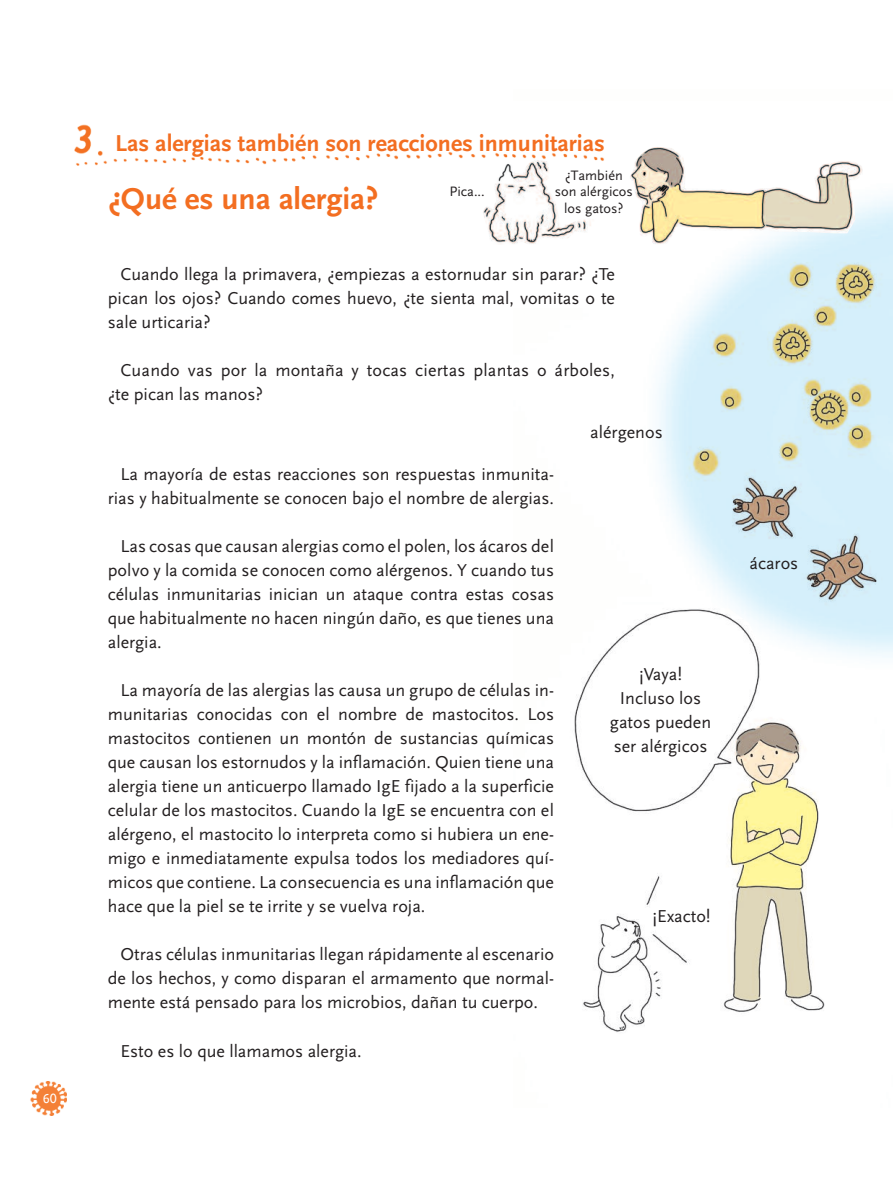
<style>
.page{position:relative;width:893px;height:1191px;background:#fff}
.page>*{position:absolute;margin:0;border:0;box-sizing:border-box;transform-origin:0 0}
.t1{font:700 31.5px "Scala Sans Pro";color:#f36e21}
.t2{font:700 24px "Scala Sans Pro";color:#f36e21}
.t3{font:18px/24px "Scala Sans Pro";color:#231f20;text-align:justify}
.t4{font:14.25px/16.5px "Scala Sans Pro";color:#231f20;text-align:center}
.t5{font:13.8px "Scala Sans Caps Unknown";color:#fff}
</style>
<div class="page">
<img style="left:657px;top:196px;width:236px;height:462px">
<img style="left:30px;top:1081px;width:36px;height:34px">
<img style="left:574px;top:602px;width:255px;height:430px">
<img style="left:74px;top:124px;width:439px;height:42px">
<img style="left:483px;top:183px;width:30px;height:61px">
<img style="left:513px;top:147px;width:350px;height:98px">
<img style="left:495px;top:162px;width:18px;height:20px">
<img style="left:513px;top:160px;width:38px;height:23px">
<p class="t5" style="left:43px;top:1094px;width:15px">60</p>
<h2 class="t2" style="left:115px;top:135px;width:491px">Las alergias también son reacciones inmunitarias</h2>
<h1 class="t1" style="left:108px;top:188px;width:272px">¿Qué es una alergia?</h1>
<p class="t4" style="left:555px;top:168px;width:79px">¿También son alérgicos los gatos?</p>
<p class="t4" style="left:449px;top:185px;width:37px">Pica...</p>
<p class="t3" style="left:108px;top:264px;width:509px;text-indent:13px">Cuando llega la primavera, ¿empiezas a estornudar sin parar? ¿Te pican los ojos? Cuando comes huevo, ¿te sienta mal, vomitas o te sale urticaria?</p>
<p class="t3" style="left:108px;top:360px;width:509px;text-indent:13px">Cuando vas por la montaña y tocas ciertas plantas o árboles, ¿te pican las manos?</p>
<p class="t3" style="left:108px;top:464px;width:448px;text-align:right">La mayoría de estas reacciones son respuestas inmunita&shy;rias y habitualmente se conocen bajo el nombre de alergias.</p>
<p class="t3" style="left:108px;top:536px;width:448px;text-indent:13px">Las cosas que causan alergias como el polen, los ácaros del polvo y la comida se conocen como alérgenos. Y cuando tus células inmunitarias inician un ataque contra estas cosas que habitualmente no hacen ningún daño, es que tienes una alergia.</p>
<p class="t3" style="left:108px;top:680px;width:448px;text-indent:13px">La mayoría de las alergias las causa un grupo de células in&shy;munitarias conocidas con el nombre de mastocitos. Los mastocitos contienen un montón de sustancias químicas que causan los estornudos y la inflamación. Quien tiene una alergia tiene un anticuerpo llamado IgE fijado a la superficie celular de los mastocitos. Cuando la IgE se encuentra con el alérgeno, el mastocito lo interpreta como si hubiera un ene&shy;migo e inmediatamente expulsa todos los mediadores quí&shy;micos que contiene. La consecuencia es una inflamación que hace que la piel se te irrite y se vuelva roja.</p>
<p class="t3" style="left:108px;top:944px;width:448px;text-indent:13px">Otras células inmunitarias llegan rápidamente al escenario de los hechos, y como disparan el armamento que normal&shy;mente está pensado para los microbios, dañan tu cuerpo.</p>
<p class="t3" style="left:121px;top:1040px;width:243px">Esto es lo que llamamos alergia.</p>
<p class="t3" style="left:590px;top:422px;width:74px">alérgenos</p>
<p class="t3" style="left:610px;top:664px;width:103px;text-align:center">¡Vaya!<br>Incluso los gatos pueden ser alérgicos</p>
<p class="t3" style="left:653px;top:906px;width:60px">¡Exacto!</p>
<p class="t3" style="left:749px;top:553px;width:50px">ácaros</p>
</div>
